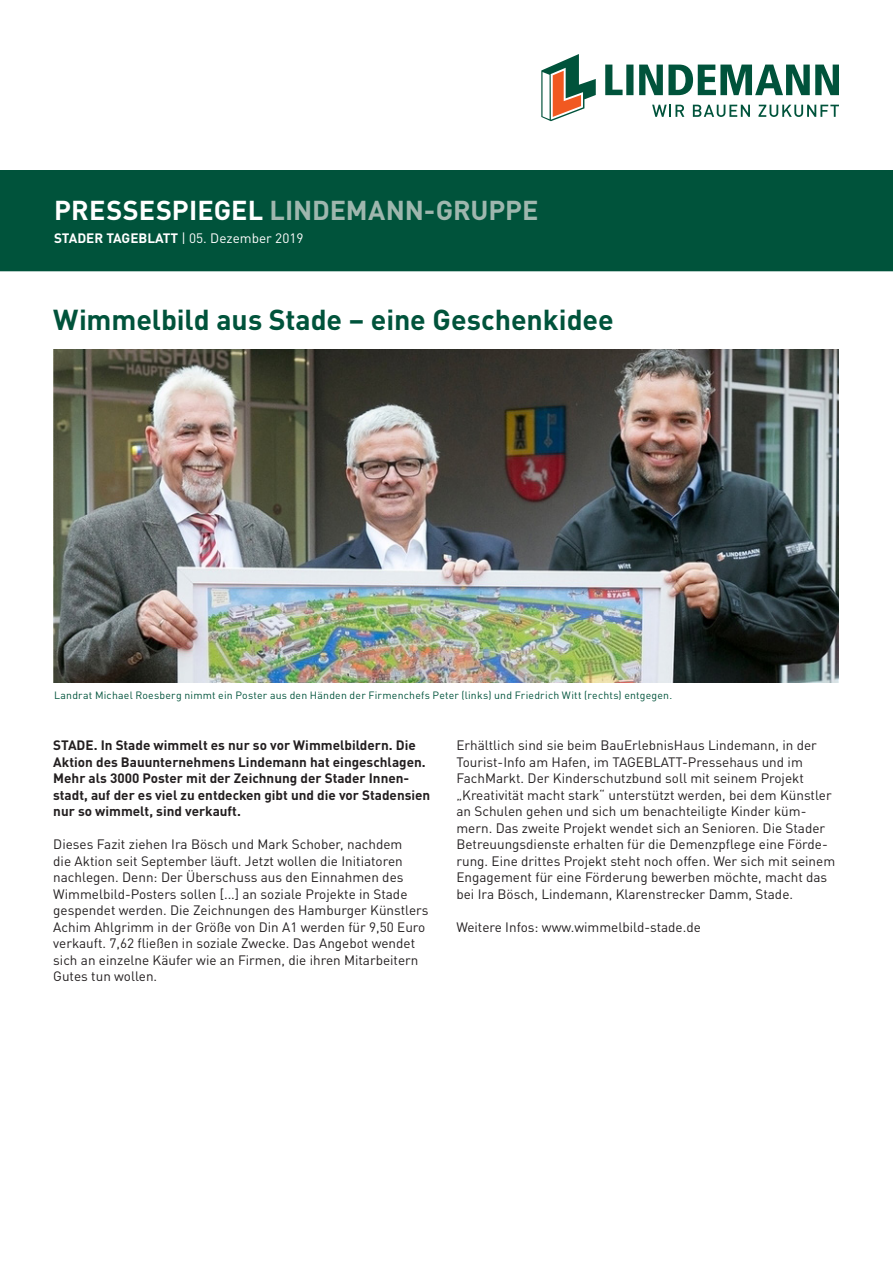
<style>
.page{position:relative;width:893px;height:1263px;background:#fff}
.page>*{position:absolute;margin:0;border:0;box-sizing:border-box;transform-origin:0 0}
.t1{font:700 28.5px "DINOT";letter-spacing:-.005em;color:#00533b}
.t2{font:700 27px "DINOT";color:#9fb7ae}
.t3{font:13.5px/16.5px "DINOT";color:#231f20}
.t4{font:700 13.5px/16.5px "DINOT";color:#231f20}
.t5{font:13.5px "DINOT";color:#fff}
.t6{font:10.5px "DINOT";letter-spacing:.02em;color:#00533b}
.s1{color:#fff}
.s2{font-weight:700}
</style>
<div class="page">
<div style="left:0;top:171px;width:893px;height:101px;background:#00533b"></div>
<svg style="left:605px;top:65px;width:234px;height:30px"></svg>
<svg style="left:652px;top:105px;width:32px;height:12px"></svg>
<svg style="left:693px;top:105px;width:57px;height:12px"></svg>
<svg style="left:758px;top:105px;width:81px;height:12px"></svg>
<svg style="left:541px;top:54px;width:55px;height:67px"></svg>
<svg style="left:0;top:271px;width:893px;height:1px"></svg>
<img style="left:53px;top:349px;width:786px;height:333px">
<h2 class="t2" style="left:54px;top:193px;width:486px"><span class="s1">PRESSESPIEGEL</span> LINDEMANN-GRUPPE</h2>
<p class="t5" style="left:54px;top:229px;width:251px"><span class="s2">STADER TAGEBLATT</span> | 05. Dezember 2019</p>
<h1 class="t1" style="left:53px;top:301px;width:562px">Wimmelbild aus Stade – eine Geschenkidee</h1>
<p class="t6" style="left:54px;top:689px;width:620px">Landrat Michael Roesberg nimmt ein Poster aus den Händen der Firmenchefs Peter (links) und Friedrich Witt (rechts) entgegen.</p>
<p class="t4" style="left:53px;top:737px;width:379px">STADE. In Stade wimmelt es nur so vor Wimmelbildern. Die Aktion des Bauunternehmens Lindemann hat eingeschlagen.<br>Mehr als 3000 Poster mit der Zeichnung der Stader Innen&shy;stadt, auf der es viel zu entdecken gibt und die vor Stadensien nur so wimmelt, sind verkauft.</p>
<p class="t3" style="left:53px;top:836px;width:377px">Dieses Fazit ziehen Ira Bösch und Mark Schober, nachdem<br>die Aktion seit September läuft. Jetzt wollen die Initiatoren nachlegen. Denn: Der Überschuss aus den Einnahmen des Wimmelbild-Posters sollen [...] an soziale Projekte in Stade gespendet werden. Die Zeichnungen des Hamburger Künstlers Achim Ahlgrimm in der Größe von Din A1 werden für 9,50 Euro verkauft. 7,62 fließen in soziale Zwecke. Das Angebot wendet sich an einzelne Käufer wie an Firmen, die ihren Mitarbeitern Gutes tun wollen.</p>
<p class="t3" style="left:456px;top:737px;width:380px">Erhältlich sind sie beim BauErlebnisHaus Lindemann, in der Tourist-Info am Hafen, im TAGEBLATT-Pressehaus und im FachMarkt. Der Kinderschutzbund soll mit seinem Projekt „Kreativität macht stark“ unterstützt werden, bei dem Künstler an Schulen gehen und sich um benachteiligte Kinder küm&shy;mern. Das zweite Projekt wendet sich an Senioren. Die Stader Betreuungsdienste erhalten für die Demenzpflege eine Förde&shy;rung. Eine drittes Projekt steht noch offen. Wer sich mit seinem Engagement für eine Förderung bewerben möchte, macht das bei Ira Bösch, Lindemann, Klarenstrecker Damm, Stade.</p>
<p class="t3" style="left:456px;top:918px;width:246px">Weitere Infos: www.wimmelbild-stade.de</p>
</div>
